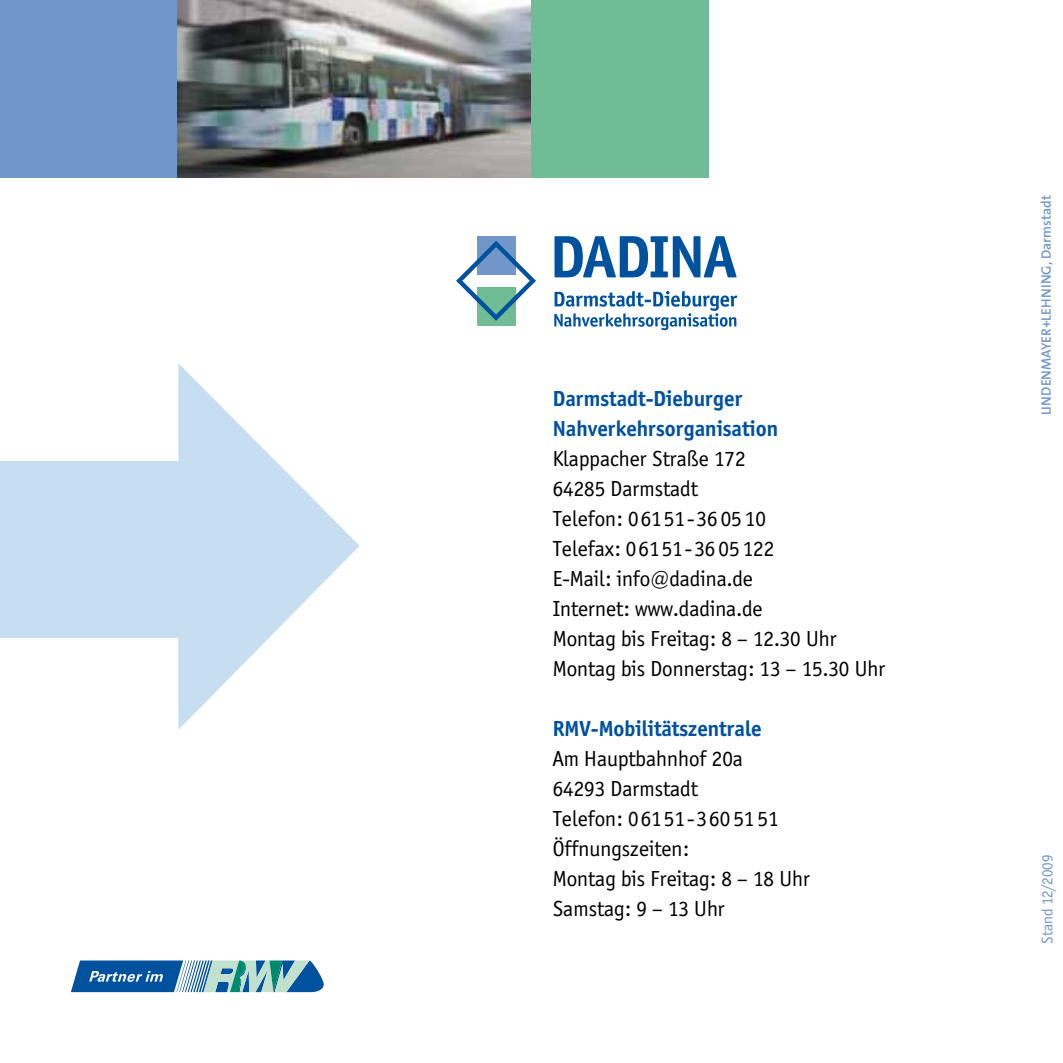
<style>
.page{position:relative;width:1063px;height:1063px;background:#fff}
.page>*{position:absolute;margin:0;border:0;box-sizing:border-box;transform-origin:0 0}
.t1{font:21.25px/30px "Officina Sans BQ";color:#000}
.t2{font:700 21.25px/30px "Officina Sans BQ";color:#00519e}
.t3{font:15px "Officina Sans BQ";color:#7197ca}
.t4{font:600 13.75px "The Sans B6";color:#7197ca}
</style>
<div class="page">
<svg style="left:71px;top:961px;width:253px;height:31px;background:#528fb4"></svg>
<svg style="left:0;top:363px;width:360px;height:367px"></svg>
<svg style="left:554px;top:291px;width:183px;height:39px"></svg>
<svg style="left:554px;top:236px;width:183px;height:42px"></svg>
<div style="left:477px;top:287px;width:39px;height:39px;background:#70bd95"></div>
<div style="left:477px;top:236px;width:39px;height:39px;background:#7197ca"></div>
<svg style="left:456px;top:241px;width:80px;height:80px"></svg>
<div style="left:0;top:0;width:177px;height:177px;background:#7197ca"></div>
<img style="left:177px;top:0;width:354px;height:177px">
<div style="left:531px;top:0;width:178px;height:177px;background:#70bd95"></div>
<p class="t2" style="left:553px;top:383px;width:227px">Darmstadt-Dieburger<br>Nahverkehrsorganisation</p>
<p class="t1" style="left:553px;top:443px;width:334px">Klappacher Straße 172<br>64285 Darmstadt<br>Telefon: 06151-36 05 10<br>Telefax: 06151-36 05 122<br>E-Mail: info@dadina.de<br>Internet: www.dadina.de<br>Montag bis Freitag: 8 – 12.30 Uhr<br>Montag bis Donnerstag: 13 – 15.30 Uhr</p>
<p class="t2" style="left:553px;top:713px;width:211px">RMV-Mobilitätszentrale</p>
<p class="t1" style="left:553px;top:743px;width:259px">Am Hauptbahnhof 20a<br>64293 Darmstadt<br>Telefon: 06151-360 51 51<br>Öffnungszeiten:<br>Montag bis Freitag: 8 – 18 Uhr<br>Samstag: 9 – 13 Uhr</p>
<p class="t4" style="left:1039px;top:415px;width:222px;rotate:-90deg">LINDENMAYER+LEHNING, Darmstadt</p>
<p class="t3" style="left:1038px;top:944px;width:91px;rotate:-90deg">Stand 12/2009</p>
</div>
